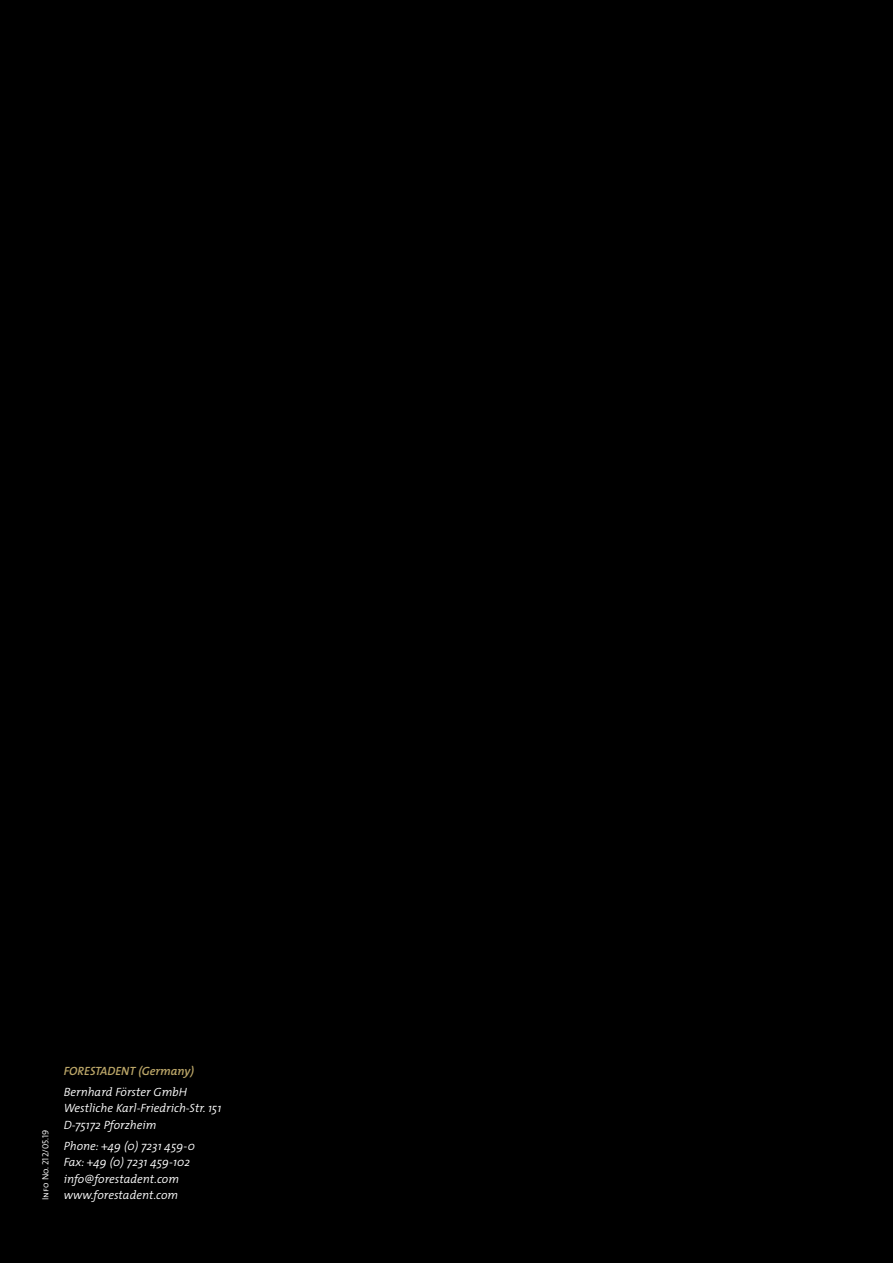
<style>
.page{position:relative;width:893px;height:1263px;background:#000}
.page>*{position:absolute;margin:0;border:0;box-sizing:border-box;transform-origin:0 0}
.t1{font:italic 300 12px/16.5px "The Mix";color:#fff}
.t2{font:italic 600 12px "The Mix";color:#bba668}
.t3{font:9px "The Mix Semi Light Caps";color:#fff}
</style>
<div class="page">
<p class="t3" style="left:40px;top:1200px;width:72px;rotate:-90deg">Info No. 212/05.19</p>
<p class="t2" style="left:64px;top:1063px;width:132px">FORESTADENT (Germany)</p>
<p class="t1" style="left:64px;top:1084px;width:159px">Bernhard Förster GmbH<br>Westliche Karl-Friedrich-Str. 151<br>D-75172 Pforzheim</p>
<p class="t1" style="left:64px;top:1137px;width:133px">Phone: +49 (0) 7231 459-0<br>Fax: +49 (0) 7231 459-102 info@forestadent.com www.forestadent.com</p>
</div>
